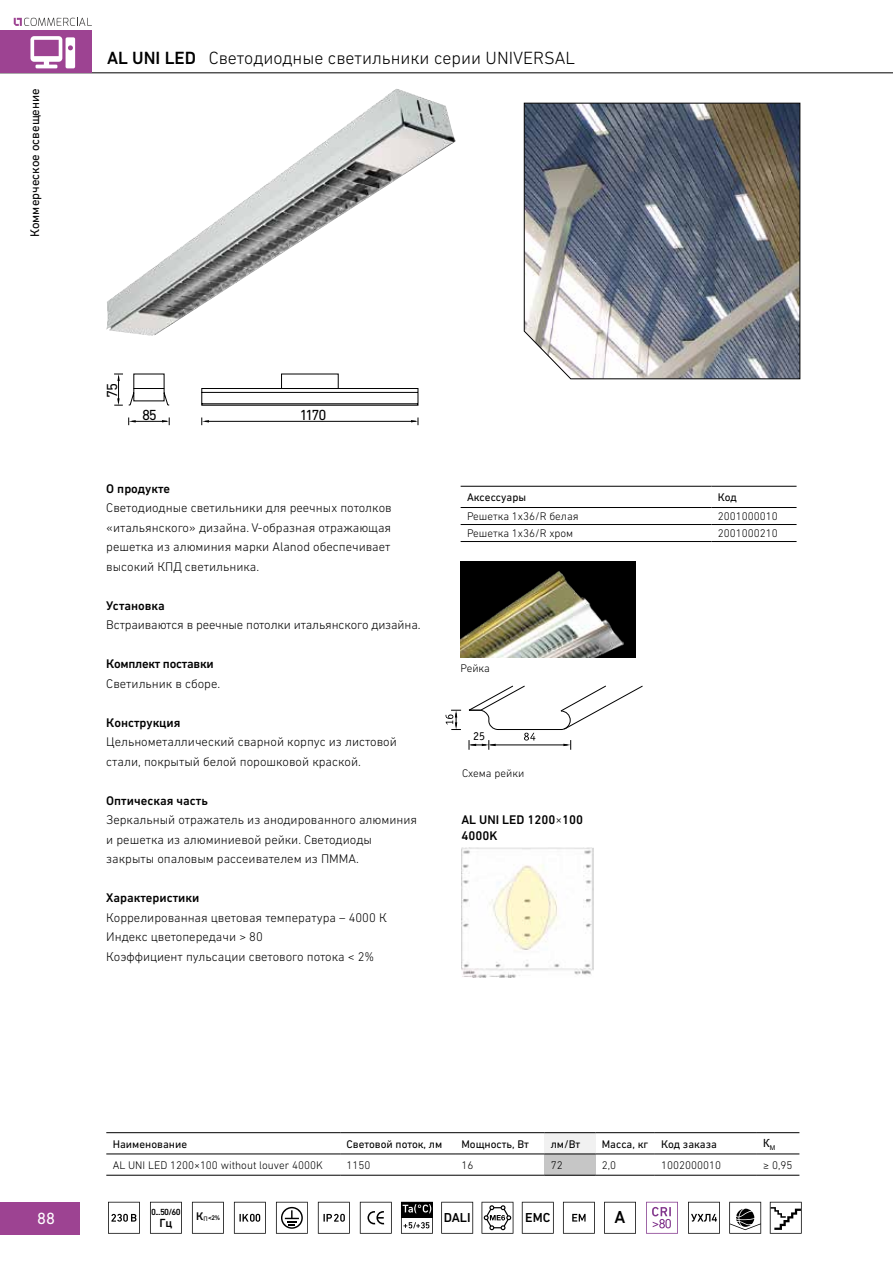
<style>
.page{position:relative;width:893px;height:1263px;background:#fff}
.page>*{position:absolute;margin:0;border:0;box-sizing:border-box;transform-origin:0 0}
.t1{font:300 18px "DIN Next W1 G";color:#000}
.t2{font:500 17.7px "DIN Next W1 G";color:#000}
.t3{font:16.5px "DIN Next W1 G";color:#fff}
.t4{font:14.85px "DIN Next W1 G";letter-spacing:-.08em;color:#000}
.t5{font:500 13.2px "DIN Next W1 G";color:#000}
.t6{font:300 12.75px/19.5px "DIN Next W1 G";color:#000}
.t7{font:500 12.75px/15.8px "DIN Next W1 G";color:#000}
.t8{font:12.75px "DIN Next W1 G";color:#000}
.t9{font:500 12.75px "DIN Next W1 G";letter-spacing:-.02em;color:#000}
.t10{font:12px "Officina Sans Book C";color:#000}
.t11{font:500 12px "DIN Next W1 G";color:#000}
.t12{font:300 11.25px "DIN Next W1 G";color:#000}
.t13{font:11.25px "DIN Next W1 G";color:#000}
.t14{font:11.25px "Arial";color:#000}
.t15{font:500 9px "DIN Next W1 G";color:#000}
.t16{font:500 6.75px "DIN Next W1 G";color:#000}
.s1{font-weight:500}
.s2{font-weight:300}
.s3{font-size:11.25px}
.s4{font-weight:400;font-size:6.6px}
</style>
<div class="page">
<svg style="left:523px;top:102px;width:278px;height:278px;background:#7e828a"></svg>
<div style="left:0;top:1202px;width:80px;height:32px;background:#9d4392"></div>
<hr style="left:0;top:73px;width:893px;height:1px;background:#000">
<svg style="left:14px;top:18px;width:78px;height:8px"></svg>
<div style="left:0;top:31px;width:92px;height:42px;background:#9d4392"></div>
<svg style="left:30px;top:36px;width:45px;height:32px"></svg>
<div style="left:460px;top:561px;width:176px;height:96px;background:#000"></div>
<img style="left:460px;top:572px;width:164px;height:85px">
<svg style="left:445px;top:685px;width:198px;height:65px"></svg>
<div style="left:544px;top:1133px;width:51px;height:21px;background:#f1f1f1"></div>
<div style="left:544px;top:1154px;width:51px;height:21px;background:#c6c6c6"></div>
<hr style="left:106px;top:1132px;width:234px;height:1px;background:#000">
<hr style="left:340px;top:1132px;width:115px;height:1px;background:#000">
<hr style="left:455px;top:1132px;width:89px;height:1px;background:#000">
<hr style="left:544px;top:1132px;width:51px;height:1px;background:#000">
<hr style="left:595px;top:1132px;width:60px;height:1px;background:#000">
<hr style="left:106px;top:1154px;width:234px;height:1px;background:#000">
<hr style="left:340px;top:1154px;width:115px;height:1px;background:#000">
<hr style="left:455px;top:1154px;width:89px;height:1px;background:#000">
<hr style="left:544px;top:1154px;width:51px;height:1px;background:#000">
<hr style="left:595px;top:1154px;width:60px;height:1px;background:#000">
<hr style="left:655px;top:1132px;width:102px;height:1px;background:#000">
<hr style="left:655px;top:1154px;width:102px;height:1px;background:#000">
<hr style="left:106px;top:1175px;width:234px;height:1px;background:#000">
<hr style="left:340px;top:1175px;width:115px;height:1px;background:#000">
<hr style="left:455px;top:1175px;width:89px;height:1px;background:#000">
<hr style="left:544px;top:1175px;width:51px;height:1px;background:#000">
<hr style="left:595px;top:1175px;width:60px;height:1px;background:#000">
<hr style="left:655px;top:1175px;width:102px;height:1px;background:#000">
<hr style="left:757px;top:1175px;width:42px;height:1px;background:#000">
<hr style="left:757px;top:1132px;width:42px;height:1px;background:#000">
<hr style="left:757px;top:1154px;width:42px;height:1px;background:#000">
<hr style="left:132px;top:421px;width:35px;height:1px;background:#000">
<hr style="left:205px;top:421px;width:211px;height:1px;background:#000">
<svg style="left:162px;top:417px;width:8px;height:8px"></svg>
<svg style="left:411px;top:417px;width:8px;height:8px"></svg>
<svg style="left:201px;top:417px;width:8px;height:8px"></svg>
<svg style="left:128px;top:417px;width:8px;height:8px"></svg>
<svg style="left:114px;top:373px;width:305px;height:33px"></svg>
<img style="left:106px;top:89px;width:350px;height:247px">
<hr style="left:461px;top:486px;width:250px;height:1px;background:#000">
<hr style="left:711px;top:486px;width:86px;height:1px;background:#000">
<hr style="left:461px;top:507px;width:250px;height:1px;background:#000">
<hr style="left:711px;top:507px;width:86px;height:1px;background:#000">
<hr style="left:461px;top:524px;width:250px;height:1px;background:#000">
<hr style="left:711px;top:524px;width:86px;height:1px;background:#000">
<hr style="left:461px;top:541px;width:250px;height:1px;background:#000">
<hr style="left:711px;top:541px;width:86px;height:1px;background:#000">
<img style="left:461px;top:848px;width:132px;height:130px">
<svg style="left:108px;top:1202px;width:32px;height:32px"></svg>
<svg style="left:150px;top:1202px;width:32px;height:32px"></svg>
<svg style="left:192px;top:1202px;width:32px;height:32px"></svg>
<svg style="left:234px;top:1202px;width:32px;height:32px"></svg>
<svg style="left:276px;top:1202px;width:32px;height:32px"></svg>
<svg style="left:318px;top:1202px;width:32px;height:32px"></svg>
<svg style="left:360px;top:1202px;width:32px;height:32px"></svg>
<svg style="left:401px;top:1202px;width:32px;height:32px"></svg>
<svg style="left:441px;top:1202px;width:32px;height:32px"></svg>
<svg style="left:482px;top:1202px;width:31px;height:32px"></svg>
<svg style="left:522px;top:1202px;width:32px;height:32px"></svg>
<svg style="left:563px;top:1202px;width:32px;height:32px"></svg>
<svg style="left:604px;top:1202px;width:32px;height:32px"></svg>
<svg style="left:646px;top:1202px;width:32px;height:32px"></svg>
<svg style="left:688px;top:1202px;width:32px;height:32px"></svg>
<svg style="left:729px;top:1202px;width:32px;height:32px"></svg>
<svg style="left:770px;top:1202px;width:32px;height:32px"></svg>
<p class="t8" style="left:27px;top:237px;width:150px;rotate:-90deg">Коммерческое освещение</p>
<h1 class="t1" style="left:107px;top:47px;width:470px"><span class="s1">AL UNI LED</span> Светодиодные светильники серии UNIVERSAL</h1>
<p class="t4" style="left:104px;top:398px;width:16px;rotate:-90deg">75</p>
<p class="t4" style="left:142px;top:406px;width:16px">85</p>
<p class="t4" style="left:300px;top:406px;width:28px">1170</p>
<p class="t7" style="left:106px;top:480px;width:65px">О продукте</p>
<p class="t6" style="left:106px;top:498px;width:287px;text-align:justify">Светодиодные светильники для реечных потолков «итальянского» дизайна. V-образная отражающая решетка из алюминия марки Alanod обеспечивает высокий КПД светильника.</p>
<p class="t7" style="left:106px;top:597px;width:60px">Установка</p>
<p class="t6" style="left:106px;top:615px;width:316px">Встраиваются в реечные потолки итальянского дизайна.</p>
<p class="t9" style="left:106px;top:657px;width:109px">Комплект поставки</p>
<p class="t6" style="left:106px;top:674px;width:115px">Светильник в сборе.</p>
<p class="t7" style="left:106px;top:714px;width:76px">Конструкция</p>
<p class="t6" style="left:106px;top:732px;width:292px">Цельнометаллический сварной корпус из листовой стали, покрытый белой порошковой краской.</p>
<p class="t7" style="left:106px;top:792px;width:103px">Оптическая часть</p>
<p class="t6" style="left:106px;top:810px;width:312px">Зеркальный отражатель из анодированного алюминия и решетка из алюминиевой рейки. Светодиоды закрыты опаловым рассеивателем из ПММА.</p>
<p class="t7" style="left:106px;top:890px;width:95px">Характеристики</p>
<p class="t6" style="left:106px;top:907px;width:282px">Коррелированная цветовая температура – 4000 К<br>Индекс цветопередачи &gt; 80<br>Коэффициент пульсации светового потока &lt; 2%</p>
<p class="t13" style="left:467px;top:491px;width:61px">Аксессуары</p>
<p class="t13" style="left:718px;top:491px;width:21px">Код</p>
<p class="t12" style="left:467px;top:510px;width:113px">Решетка 1x36/R белая</p>
<p class="t12" style="left:718px;top:510px;width:61px">2001000010</p>
<p class="t12" style="left:467px;top:527px;width:108px">Решетка 1x36/R хром</p>
<p class="t12" style="left:718px;top:527px;width:61px">2001000210</p>
<p class="t12" style="left:460px;top:661px;width:31px">Рейка</p>
<p class="t10" style="left:473px;top:730px;width:14px">25</p>
<p class="t12" style="left:462px;top:767px;width:64px">Схема рейки</p>
<p class="t7" style="left:461px;top:812px;width:123px">AL UNI LED 1200<span class="s2">×</span>100<br>4000K</p>
<p class="t3" style="left:37px;top:1209px;width:19px">88</p>
<p class="t13" style="left:113px;top:1137px;width:76px">Наименование</p>
<p class="t13" style="left:347px;top:1137px;width:97px">Световой поток, лм</p>
<p class="t13" style="left:461px;top:1137px;width:69px">Мощность, Вт</p>
<p class="t13" style="left:551px;top:1137px;width:31px">лм/Вт</p>
<p class="t13" style="left:602px;top:1137px;width:117px">Масса, кг Код заказа</p>
<p class="t14" style="left:763px;top:1136px;width:14px">К<sub>М</sub></p>
<p class="t12" style="left:113px;top:1158px;width:212px">AL UNI LED 1200×100 without louver 4000K</p>
<p class="t12" style="left:347px;top:1158px;width:25px">1150</p>
<p class="t12" style="left:461px;top:1158px;width:13px">16</p>
<p class="t12" style="left:551px;top:1158px;width:13px">72</p>
<p class="t12" style="left:602px;top:1158px;width:16px">2,0</p>
<p class="t12" style="left:661px;top:1158px;width:61px">1002000010</p>
<p class="t12" style="left:763px;top:1158px;width:31px">≥ 0,95</p>
<p class="t15" style="left:151px;top:1206px;width:31px">0...50/60</p>
<p class="t11" style="left:160px;top:1216px;width:14px">Гц</p>
<p class="t16" style="left:196px;top:1214px;width:25px"><span class="s3">К</span><span class="s4">П</span>&lt;2%</p>
<p class="t5" style="left:444px;top:1209px;width:28px">DALI</p>
<p class="t5" style="left:525px;top:1209px;width:27px">EMC</p>
<h2 class="t2" style="left:615px;top:1207px;width:12px">A</h2>
</div>
